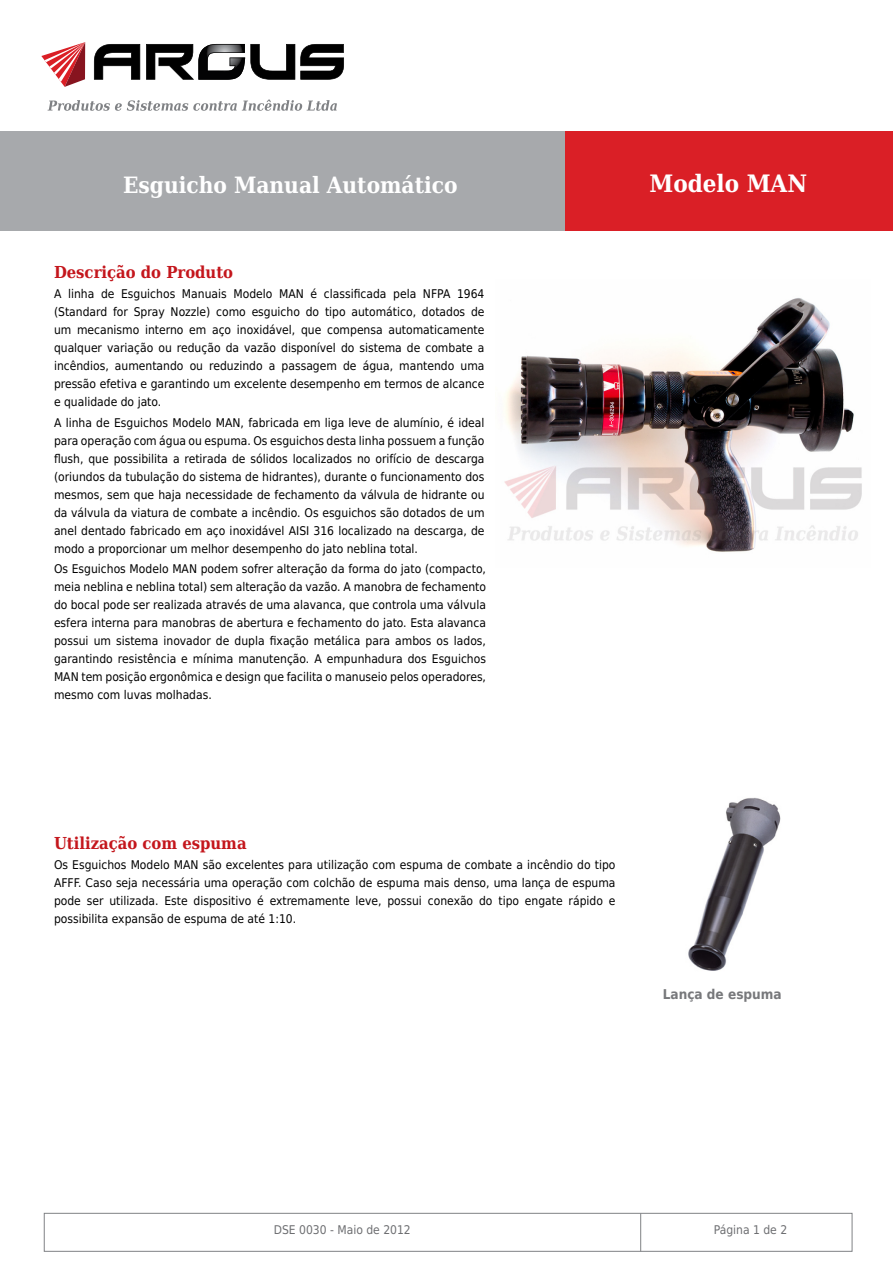
<style>
.page{position:relative;width:893px;height:1263px;background:#fff}
.page>*{position:absolute;margin:0;border:0;box-sizing:border-box;transform-origin:0 0}
.t1{font:700 24px "DejaVu Serif Condensed";color:#fff}
.t2{font:700 22.5px "DejaVu Serif Condensed";color:#fff}
.t3{font:700 16.5px "DejaVu Serif Condensed";color:#c4161c}
.t4{font:700 13.5px "DejaVu Sans Condensed";color:#77787b}
.t5{font:12px/18px "DejaVu Sans Condensed";color:#000;text-align:justify}
.t6{font:12px "DejaVu Sans Condensed";color:#6d6e71}
</style>
<div class="page">
<div style="left:44px;top:1213px;width:808px;height:39px;border:1px solid #808285"></div>
<hr style="left:640px;top:1213px;width:1px;height:38px;background:#808285">
<div style="left:0;top:132px;width:581px;height:99px;background:#a7a9ac"></div>
<div style="left:565px;top:132px;width:328px;height:99px;background:#da1f26"></div>
<svg style="left:94px;top:44px;width:46px;height:36px"></svg>
<svg style="left:41px;top:42px;width:44px;height:45px"></svg>
<svg style="left:146px;top:44px;width:198px;height:36px"></svg>
<svg style="left:48px;top:100px;width:289px;height:11px"></svg>
<img style="left:688px;top:797px;width:93px;height:174px">
<img style="left:504px;top:298px;width:358px;height:254px">
<h2 class="t2" style="left:123px;top:165px;width:336px">Esguicho Manual Automático</h2>
<h1 class="t1" style="left:649px;top:163px;width:159px">Modelo MAN</h1>
<h3 class="t3" style="left:54px;top:258px;width:181px">Descrição do Produto</h3>
<p class="t5" style="left:54px;top:285px;width:432px">A linha de Esguichos Manuais Modelo MAN é classificada pela NFPA 1964 (Standard for Spray Nozzle) como esguicho do tipo automático, dotados de um mecanismo interno em aço inoxidável, que compensa automaticamente qualquer variação ou redução da vazão disponível do sistema de combate a incêndios, aumentando ou reduzindo a passagem de água, mantendo uma pressão efetiva e garantindo um excelente desempenho em termos de alcance e qualidade do jato.</p>
<p class="t5" style="left:54px;top:413px;width:432px">A linha de Esguichos Modelo MAN, fabricada em liga leve de alumínio, é ideal para operação com água ou espuma. Os esguichos desta linha possuem a função flush, que possibilita a retirada de sólidos localizados no orifício de descarga (oriundos da tubulação do sistema de hidrantes), durante o funcionamento dos mesmos, sem que haja necessidade de fechamento da válvula de hidrante ou da válvula da viatura de combate a incêndio. Os esguichos são dotados de um anel dentado fabricado em aço inoxidável AISI 316 localizado na descarga, de modo a proporcionar um melhor desempenho do jato neblina total.</p>
<p class="t5" style="left:54px;top:559px;width:434px">Os Esguichos Modelo MAN podem sofrer alteração da forma do jato (compacto, meia neblina e neblina total) sem alteração da vazão. A manobra de fechamento do bocal pode ser realizada através de uma alavanca, que controla uma válvula esfera interna para manobras de abertura e fechamento do jato. Esta alavanca possui um sistema inovador de dupla fixação metálica para ambos os lados, garantindo resistência e mínima manutenção. A empunhadura dos Esguichos MAN tem posição ergonômica e design que facilita o manuseio pelos operadores, mesmo com luvas molhadas.</p>
<h3 class="t3" style="left:54px;top:828px;width:194px">Utilização com espuma</h3>
<p class="t5" style="left:54px;top:855px;width:563px">Os Esguichos Modelo MAN são excelentes para utilização com espuma de combate a incêndio do tipo AFFF. Caso seja necessária uma operação com colchão de espuma mais denso, uma lança de espuma pode ser utilizada. Este dispositivo é extremamente leve, possui conexão do tipo engate rápido e possibilita expansão de espuma de até 1:10.</p>
<p class="t4" style="left:663px;top:983px;width:121px">Lança de espuma</p>
<p class="t6" style="left:274px;top:1220px;width:138px">DSE 0030 - Maio de 2012</p>
<p class="t6" style="left:714px;top:1220px;width:75px">Página 1 de 2</p>
</div>
